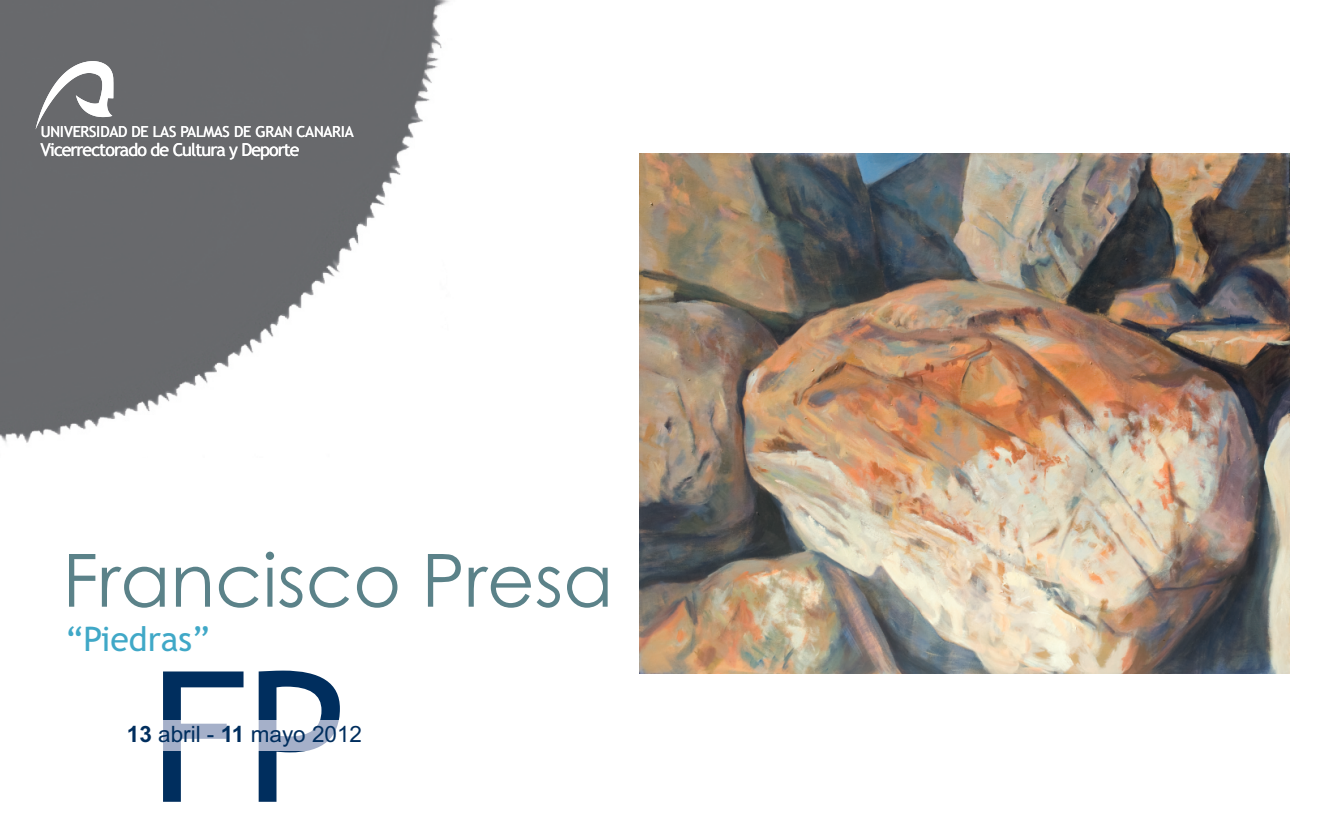
<style>
.page{position:relative;width:1340px;height:830px;background:#fff}
.page>*{position:absolute;margin:0;border:0;box-sizing:border-box;transform-origin:0 0}
.t1{font:182.03px "Trebuchet MS";color:#002e5e}
.t2{font:73.35px "Century Gothic";color:#5b8289}
.t3{font:33.75px "Trebuchet MS";color:#40a8c7}
.t4{font:22.5px "Arial";color:#002e5e}
.t5{font:17.78px "Trebuchet MS";letter-spacing:-.055em;color:#fff}
.t6{font:15.3px "Trebuchet MS";letter-spacing:-.02em;color:#fff}
.s1{font-weight:700}
</style>
<div class="page">
<img style="left:0;top:0;width:450px;height:443px">
<svg style="left:36px;top:61px;width:77px;height:68px"></svg>
<svg style="left:163px;top:720px;width:176px;height:30px"></svg>
<img style="left:639px;top:153px;width:650px;height:520px">
<p class="t6" style="left:41px;top:126px;width:314px">UNIVERSIDAD DE LAS PALMAS DE GRAN CANARIA</p>
<p class="t5" style="left:41px;top:143px;width:260px">Vicerrectorado de Cultura y Deporte</p>
<h2 class="t2" style="left:63px;top:551px;width:552px">Francisco Presa</h2>
<h3 class="t3" style="left:66px;top:625px;width:145px">“Piedras”</h3>
<h1 class="t1" style="left:150px;top:667px;width:199px">FP</h1>
<h3 class="t4" style="left:127px;top:725px;width:237px"><span class="s1">13</span> abril - <span class="s1">11</span> mayo 2012</h3>
</div>
